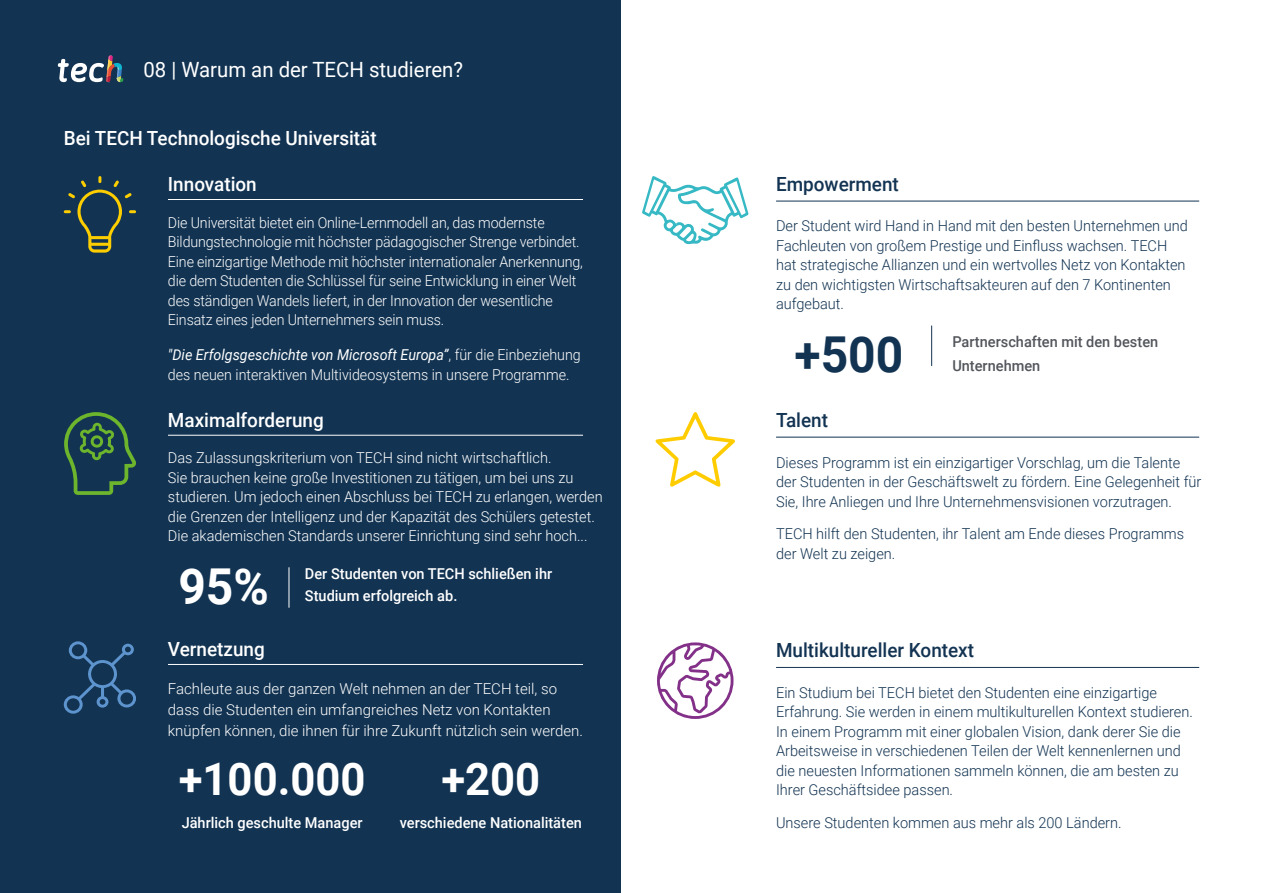
<style>
.page{position:relative;width:1263px;height:893px;background:#fff}
.page>*{position:absolute;margin:0;border:0;box-sizing:border-box;transform-origin:0 0}
.t1{font:700 49.5px "Roboto";color:#123352}
.t2{font:700 49.5px "Roboto";color:#fff}
.t3{font:700 45px "Roboto";color:#fff}
.t4{font:21px "Roboto";color:#fff}
.t5{font:500 19.5px "Roboto";color:#fff}
.t6{font:500 19.5px "Roboto";color:#123352}
.t7{font:300 15px/19.5px "Roboto";color:#123352}
.t8{font:300 15px/19.5px "Roboto";color:#fff;scale:.95 1}
.t9{font:300 15px/19.5px "Roboto";color:#fff}
.t10{font:500 15px "Roboto";color:#fff}
.t11{font:500 15px "Roboto";color:#52555b}
.s1{font-weight:400;font-style:italic}
</style>
<div class="page">
<div style="left:0;top:0;width:621px;height:893px;background:#123352"></div>
<hr style="left:1262px;top:344px;width:1px;height:549px;background:#123352">
<svg style="left:58px;top:55px;width:65px;height:28px"></svg>
<hr style="left:776px;top:201px;width:423px;height:1px;background:#123352">
<hr style="left:931px;top:326px;width:1px;height:40px;background:#123352">
<hr style="left:168px;top:664px;width:415px;height:1px;background:#fff">
<hr style="left:168px;top:199px;width:415px;height:1px;background:#fff">
<hr style="left:289px;top:567px;width:1px;height:41px;background:#fff">
<hr style="left:168px;top:435px;width:415px;height:1px;background:#fff">
<svg style="left:64px;top:412px;width:72px;height:83px"></svg>
<hr style="left:776px;top:667px;width:423px;height:1px;background:#123352">
<hr style="left:776px;top:437px;width:423px;height:1px;background:#123352">
<svg style="left:64px;top:176px;width:72px;height:77px"></svg>
<svg style="left:64px;top:641px;width:72px;height:73px"></svg>
<svg style="left:642px;top:176px;width:107px;height:68px"></svg>
<svg style="left:657px;top:642px;width:76px;height:77px"></svg>
<svg style="left:655px;top:412px;width:80px;height:75px"></svg>
<h3 class="t4" style="left:144px;top:55px;width:321px">08 | Warum an der TECH studieren?</h3>
<h3 class="t5" style="left:64px;top:125px;width:314px">Bei TECH Technologische Universität</h3>
<h3 class="t5" style="left:168px;top:170px;width:90px">Innovation</h3>
<p class="t8" style="left:168px;top:212px;width:438px">Die Universität bietet ein Online-Lernmodell an, das modernste Bildungstechnologie mit höchster pädagogischer Strenge verbindet.<br>Eine einzigartige Methode mit höchster internationaler Anerkennung, die dem Studenten die Schlüssel für seine Entwicklung in einer Welt des ständigen Wandels liefert, in der Innovation der wesentliche Einsatz eines jeden Unternehmers sein muss.</p>
<p class="t8" style="left:168px;top:344px;width:436px"><span class="s1">"Die Erfolgsgeschichte von Microsoft Europa”</span>, für die Einbeziehung des neuen interaktiven Multivideosystems in unsere Programme.</p>
<h3 class="t5" style="left:168px;top:406px;width:157px">Maximalforderung</h3>
<p class="t9" style="left:168px;top:448px;width:436px">Das Zulassungskriterium von TECH sind nicht wirtschaftlich.<br>Sie brauchen keine große Investitionen zu tätigen, um bei uns zu studieren. Um jedoch einen Abschluss bei TECH zu erlangen, werden die Grenzen der Intelligenz und der Kapazität des Schülers getestet.<br>Die akademischen Standards unserer Einrichtung sind sehr hoch...</p>
<h1 class="t2" style="left:178px;top:552px;width:92px">95%</h1>
<p class="t10" style="left:305px;top:563px;width:249px">Der Studenten von TECH schließen ihr</p>
<p class="t10" style="left:305px;top:585px;width:154px">Studium erfolgreich ab.</p>
<h3 class="t5" style="left:168px;top:635px;width:98px">Vernetzung</h3>
<p class="t9" style="left:168px;top:678px;width:417px;line-height:21px">Fachleute aus der ganzen Welt nehmen an der TECH teil, so dass die Studenten ein umfangreiches Netz von Kontakten knüpfen können, die ihnen für ihre Zukunft nützlich sein werden.</p>
<h2 class="t3" style="left:179px;top:748px;width:188px">+100.000</h2>
<p class="t10" style="left:182px;top:812px;width:182px">Jährlich geschulte Manager</p>
<h2 class="t3" style="left:441px;top:748px;width:100px">+200</h2>
<p class="t10" style="left:400px;top:812px;width:184px">verschiedene Nationalitäten</p>
<h3 class="t6" style="left:776px;top:170px;width:124px">Empowerment</h3>
<p class="t7" style="left:776px;top:216px;width:413px">Der Student wird Hand in Hand mit den besten Unternehmen und Fachleuten von großem Prestige und Einfluss wachsen. TECH hat strategische Allianzen und ein wertvolles Netz von Kontakten zu den wichtigsten Wirtschaftsakteuren auf den 7 Kontinenten aufgebaut.</p>
<p class="t11" style="left:952px;top:332px;width:207px">Partnerschaften mit den besten</p>
<h1 class="t1" style="left:794px;top:320px;width:110px">+500</h1>
<p class="t11" style="left:952px;top:356px;width:89px">Unternehmen</p>
<h3 class="t6" style="left:776px;top:406px;width:53px">Talent</h3>
<p class="t7" style="left:776px;top:452px;width:427px">Dieses Programm ist ein einzigartiger Vorschlag, um die Talente der Studenten in der Geschäftswelt zu fördern. Eine Gelegenheit für<br>Sie, Ihre Anliegen und Ihre Unternehmensvisionen vorzutragen.</p>
<p class="t7" style="left:776px;top:523px;width:410px">TECH hilft den Studenten, ihr Talent am Ende dieses Programms der Welt zu zeigen.</p>
<h3 class="t6" style="left:776px;top:636px;width:200px">Multikultureller Kontext</h3>
<p class="t7" style="left:776px;top:682px;width:418px">Ein Studium bei TECH bietet den Studenten eine einzigartige Erfahrung. Sie werden in einem multikulturellen Kontext studieren.<br>In einem Programm mit einer globalen Vision, dank derer Sie die Arbeitsweise in verschiedenen Teilen der Welt kennenlernen und die neuesten Informationen sammeln können, die am besten zu Ihrer Geschäftsidee passen.</p>
<p class="t7" style="left:776px;top:812px;width:347px">Unsere Studenten kommen aus mehr als 200 Ländern.</p>
</div>
